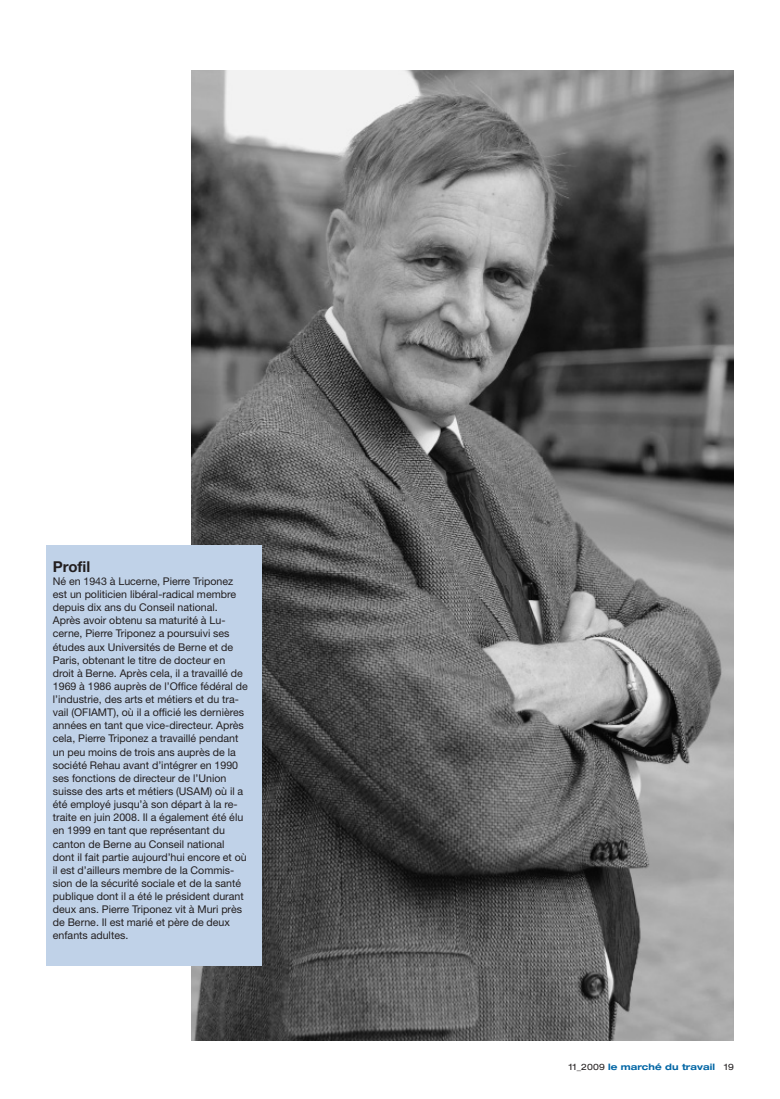
<style>
.page{position:relative;width:780px;height:1099px;background:#fff}
.page>*{position:absolute;margin:0;border:0;box-sizing:border-box;transform-origin:0 0}
.dam_12_Kasten_Titel{font:700 15px "Helvetica Neue LT";color:#231f20}
.dam_13_Kastentext{font:10.62px/13.1px "Helvetica Neue LT";color:#231f20}
.t1{font:700 expanded 8.75px "Helvetica Neue LT";letter-spacing:.01em;color:#0065a4}
.s1{font-weight:400;color:#231f20}
</style>
<div class="page">
<img style="left:191px;top:71px;width:542px;height:969px">
<div style="left:46px;top:545px;width:216px;height:420px;background:#c0d2e8"></div>
<p class="dam_12_Kasten_Titel" style="left:53px;top:557px;width:39px">Profil</p>
<p class="dam_13_Kastentext" style="left:53px;top:574px;width:185px">Né en 1943 à Lucerne, Pierre Triponez est un politicien libéral-radical membre depuis dix ans du Conseil national.<br>Après avoir obtenu sa maturité à Lu&shy;cerne, Pierre Triponez a poursuivi ses études aux Universités de Berne et de Paris, obtenant le titre de docteur en</p>
<p class="dam_13_Kastentext" style="left:53px;top:666px;width:196px">droit à Berne. Après cela, il a travaillé de 1969 à 1986 auprès de l’Office fédéral de l’industrie, des arts et métiers et du tra&shy;vail (OFIAMT), où il a officié les dernières années en tant que vice-directeur. Après cela, Pierre Triponez a travaillé pendant un peu moins de trois ans auprès de la société Rehau avant d’intégrer en 1990 ses fonctions de directeur de l’Union suisse des arts et métiers (USAM) où il a été employé jusqu’à son départ à la re&shy;traite en juin 2008. Il a également été élu en 1999 en tant que représentant du canton de Berne au Conseil national dont il fait partie aujourd’hui encore et où il est d’ailleurs membre de la Commis&shy;sion de la sécurité sociale et de la santé publique dont il a été le président durant deux ans. Pierre Triponez vit à Muri près de Berne. Il est marié et père de deux enfants adultes.</p>
<p class="t1" style="left:569px;top:1061px;width:166px"><span class="s1">11_2009</span> le marché du travail <span class="s1">19</span></p>
</div>
